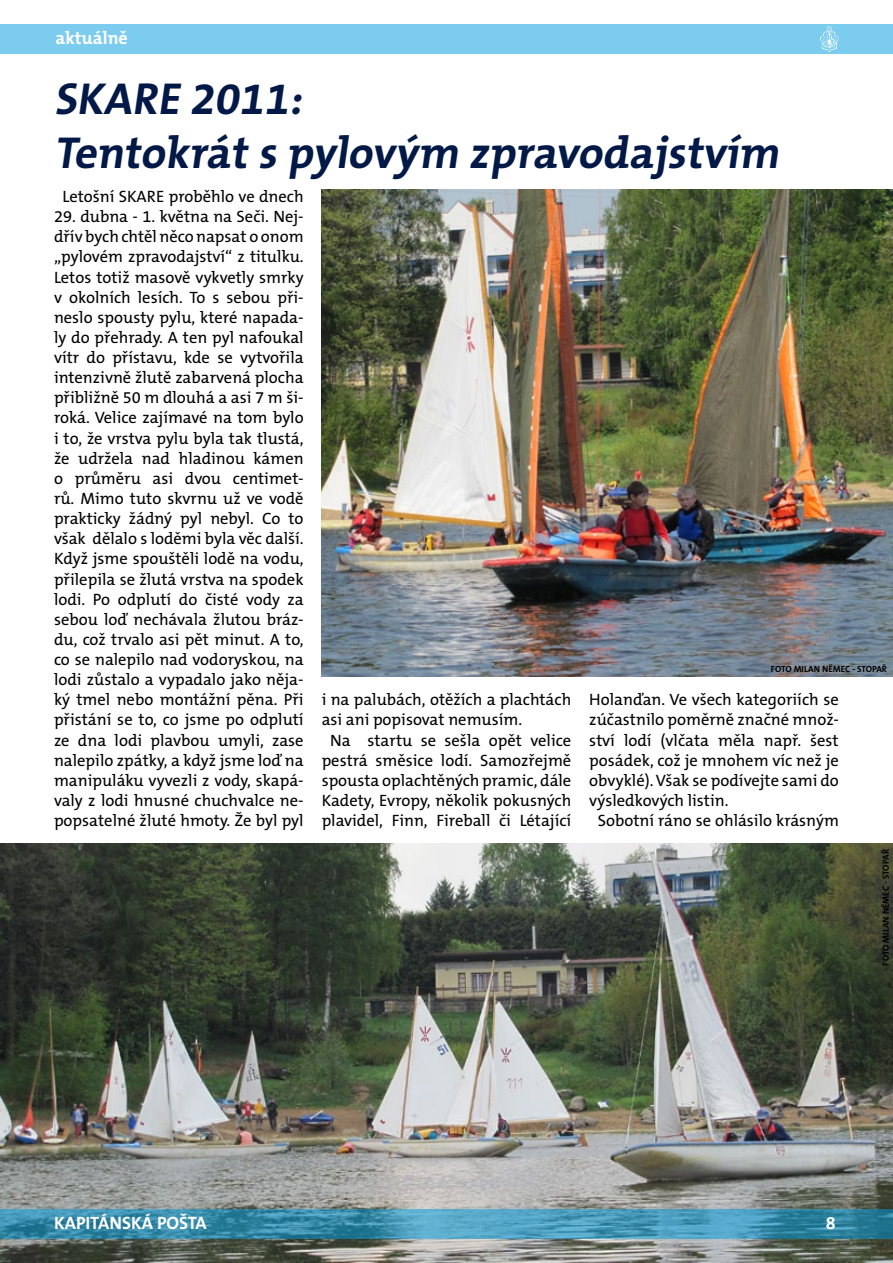
<style>
.page{position:relative;width:893px;height:1263px;background:#fff}
.page>*{position:absolute;margin:0;border:0;box-sizing:border-box;transform-origin:0 0}
.t1{font:700 45px/54px "The Mix CE B7";color:#021948}
.t2{font:700 18px "The Mix CE B7";color:#fff}
.t3{font:16.5px/20.1px "The Mix CE B5 Plain";color:#000;text-align:justify}
.t4{font:700 9px "The Mix CE B7";color:#000}
</style>
<div class="page">
<div style="left:0;top:24px;width:893px;height:30px;background:#7bccee"></div>
<svg style="left:820px;top:26px;width:19px;height:26px"></svg>
<img style="left:322px;top:190px;width:571px;height:486px">
<img style="left:0;top:843px;width:893px;height:420px">
<svg style="left:0;top:1209px;width:893px;height:30px;background:#3f92b0"></svg>
<p class="t2" style="left:55px;top:28px;width:74px">aktuálně</p>
<h1 class="t1" style="left:54px;top:74px;width:734px">SKARE 2011:<br>Tentokrát s pylovým zpravodaj stvím</h1>
<p class="t3" style="left:63px;top:187px;width:243px">Letošní SKARE proběhlo ve dnech</p>
<p class="t3" style="left:54px;top:207px;width:251px">29. dubna - 1. května na Seči. Nej&shy;dřív bych chtěl něco napsat o onom „pylovém zpravodajství“ z titulku.<br>Letos totiž masově vykvetly smrky v okolních lesích. To s sebou při&shy;neslo spousty pylu, které napada&shy;ly do přehrady. A ten pyl nafoukal vítr do přístavu, kde se vytvořila intenzivně žlutě zabarvená plocha přibližně 50 m dlouhá a asi 7 m ši&shy;roká. Velice zajímavé na tom bylo i to, že vrstva pylu byla tak tlustá, že udržela nad hladinou kámen o průměru asi dvou centimet&shy;rů. Mimo tuto skvrnu už ve vodě prakticky žádný pyl nebyl. Co to však dělalo s loděmi byla věc další.<br>Když jsme spouštěli lodě na vodu, přilepila se žlutá vrstva na spodek lodi. Po odplutí do čisté vody za sebou loď nechávala žlutou bráz&shy;du, což trvalo asi pět minut. A to, co se nalepilo nad vodoryskou, na lodi zůstalo a vypadalo jako něja&shy;ký tmel nebo montážní pěna. Při přistání se to, co jsme po odplutí ze dna lodi plavbou umyli, zase nalepilo zpátky, a když jsme loď na manipuláku vyvezli z vody, skapá&shy;valy z lodi hnusné chuchvalce ne&shy;popsatelné žluté hmoty. Že byl pyl</p>
<p class="t3" style="left:322px;top:691px;width:251px">i na palubách, otěžích a plachtách</p>
<p class="t3" style="left:322px;top:711px;width:202px">asi ani popisovat nemusím.</p>
<p class="t3" style="left:330px;top:731px;width:243px">Na startu se sešla opět velice</p>
<p class="t3" style="left:322px;top:751px;width:251px">pestrá směsice lodí. Samozřejmě</p>
<p class="t3" style="left:322px;top:771px;width:251px">spousta oplachtěných pramic, dále</p>
<p class="t3" style="left:322px;top:791px;width:251px">Kadety, Evropy, několik pokusných</p>
<p class="t3" style="left:322px;top:811px;width:251px">plavidel, Finn, Fireball či Létající</p>
<p class="t4" style="left:771px;top:663px;width:118px">FOTO MILAN NĚMEC - STOPAŘ</p>
<p class="t3" style="left:589px;top:691px;width:251px">Holanďan. Ve všech kategoriích se</p>
<p class="t3" style="left:589px;top:711px;width:251px">zúčastnilo poměrně značné množ-</p>
<p class="t3" style="left:589px;top:731px;width:251px">ství lodí (vlčata měla např. šest</p>
<p class="t3" style="left:589px;top:751px;width:251px">posádek, což je mnohem víc než je</p>
<p class="t3" style="left:589px;top:771px;width:251px">obvyklé). Však se podívejte sami do</p>
<p class="t3" style="left:589px;top:791px;width:141px">výsledkových listin.</p>
<p class="t3" style="left:598px;top:811px;width:243px">Sobotní ráno se ohlásilo krásným</p>
<p class="t4" style="left:881px;top:965px;width:118px;rotate:-90deg">FOTO MILAN NĚMEC - STOPAŘ</p>
<p class="t4" style="left:879px;top:966px;width:118px;rotate:-90deg">FOTO MILAN NĚMEC - STOPAŘ</p>
<p class="t2" style="left:54px;top:1213px;width:154px">KAPITÁNSKÁ POŠTA</p>
<p class="t2" style="left:826px;top:1213px;width:11px">8</p>
</div>
